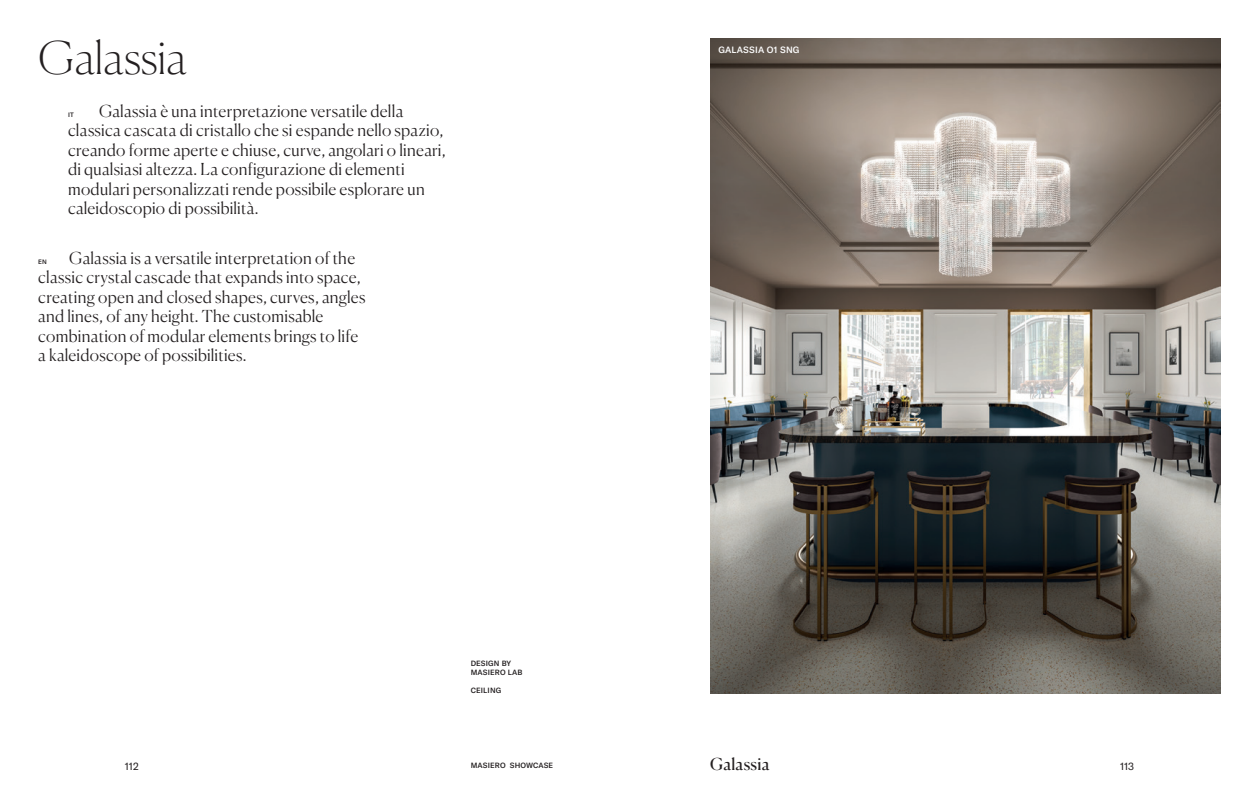
<style>
.page{position:relative;width:1259px;height:808px;background:#fff}
.page>*{position:absolute;margin:0;border:0;box-sizing:border-box;transform-origin:0 0}
.nome_prodotto{font:100 45px "Canela";color:#231f20}
.testo_descrittivo_gr{font:300 16.5px/19.5px "Canela";letter-spacing:.015em;color:#231f20}
.nome_prodotto-2{font:16.5px "Canela";letter-spacing:.02em;color:#231f20}
.numero_di_pagina{font:10.5px "GT America";letter-spacing:-.005em;color:#231f20}
.didascalia_nero{font:500 9px "GT America";letter-spacing:.02em;color:#fff}
.didascalia_nero-2{font:500 7.5px "GT America";letter-spacing:.02em;color:#231f20}
.titolo{font:500 7.5px "GT America";letter-spacing:.02em;color:#231f20}
.testo_descrittivo_gr-2{font:500 6.3px "GT America";color:#231f20}
</style>
<div class="page">
<img style="left:710px;top:38px;width:510px;height:655px">
<p class="nome_prodotto" style="left:38px;top:22px;width:150px">Galassia</p>
<p class="didascalia_nero" style="left:718px;top:45px;width:83px">GALASSIA O1 SNG</p>
<p class="testo_descrittivo_gr" style="left:68px;top:99px;width:379px;text-indent:31px">Galassia è una interpretazione versatile della classica cascata di cristallo che si espande nello spazio, creando forme aperte e chiuse, curve, angolari o lineari, di qualsiasi altezza. La configurazione di elementi modulari personalizzati rende possibile esplorare un caleidoscopio di possibilità.</p>
<p class="testo_descrittivo_gr-2" style="left:68px;top:111px;width:7px">IT</p>
<p class="testo_descrittivo_gr" style="left:38px;top:247px;width:329px;text-indent:31px">Galassia is a versatile interpretation of the classic crystal cascade that expands into space, creating open and closed shapes, curves, angles and lines, of any height. The customisable combination of modular elements brings to life a kaleidoscope of possibilities.</p>
<p class="testo_descrittivo_gr-2" style="left:38px;top:258px;width:10px">EN</p>
<p class="didascalia_nero-2" style="left:471px;top:659px;width:42px">DESIGN BY</p>
<p class="didascalia_nero-2" style="left:471px;top:668px;width:53px">MASIERO LAB</p>
<p class="didascalia_nero-2" style="left:471px;top:686px;width:32px">CEILING</p>
<p class="numero_di_pagina" style="left:125px;top:760px;width:15px">112</p>
<p class="titolo" style="left:471px;top:760px;width:84px">MASIERO SHOWCASE</p>
<p class="nome_prodotto-2" style="left:710px;top:751px;width:61px">Galassia</p>
<p class="numero_di_pagina" style="left:1120px;top:760px;width:16px">113</p>
</div>
